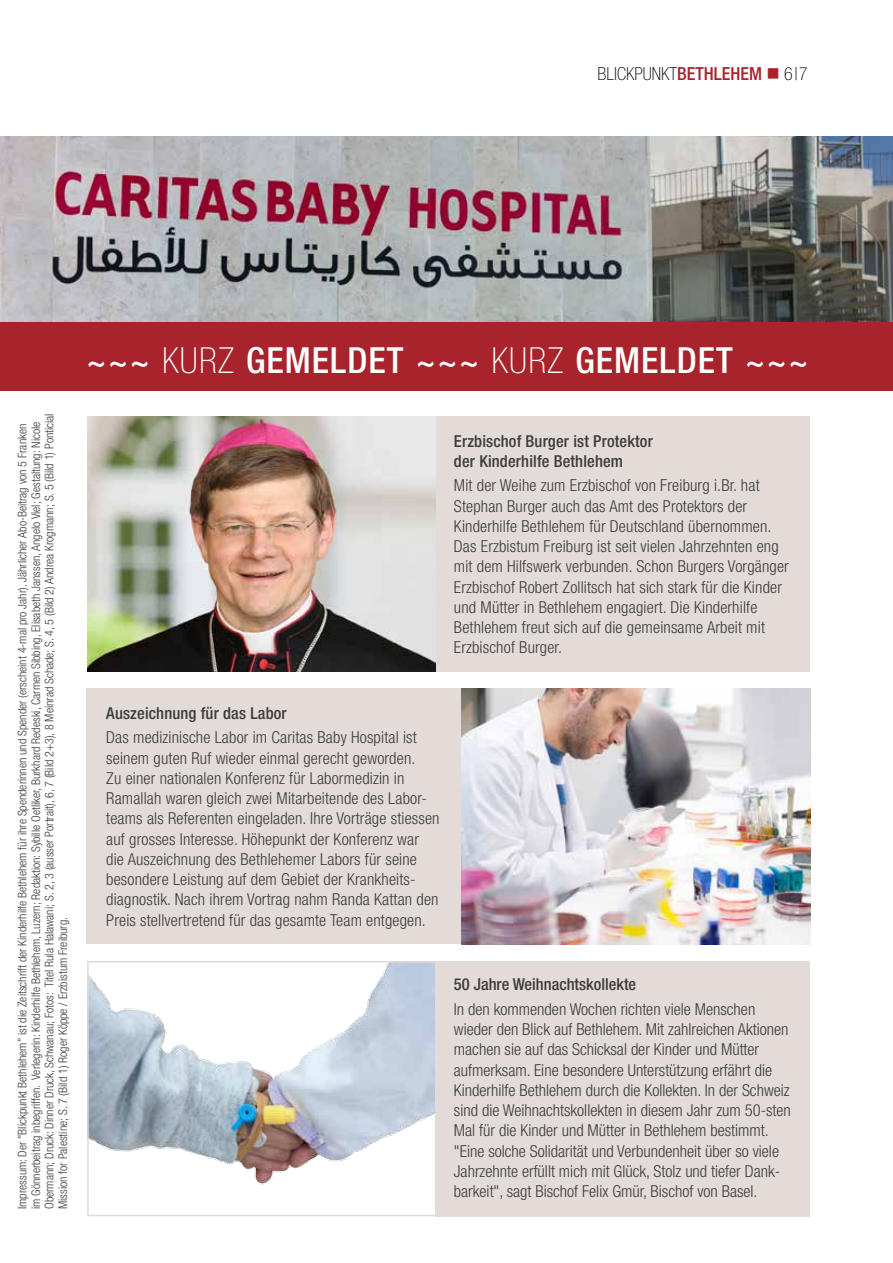
<style>
.page{position:relative;width:893px;height:1263px;background:#fff}
.page>*{position:absolute;margin:0;border:0;box-sizing:border-box;transform-origin:0 0}
.t1{font:500 condensed 36px "Helvetica Neue";letter-spacing:.03em;color:#fff}
.t2{font:100 condensed 18px "Helvetica Neue";color:#000}
.t3{font:300 condensed 16.5px/20.2px "Helvetica Neue";letter-spacing:.01em;color:#3c3c3b}
.t4{font:500 condensed 16.5px/20.2px "Helvetica Neue";letter-spacing:.01em;color:#3c3c3b}
.t5{font:300 condensed 12px/13.5px "Helvetica Neue";color:#3c3c3b}
.s1{font-weight:500;color:#a8232c}
.s2{color:#a8232c}
.s3{font-size:34.5px}
.s4{font-weight:100}
</style>
<div class="page">
<img style="left:90px;top:964px;width:346px;height:245px">
<div style="left:87px;top:961px;width:365px;height:255px;border:2px solid #e2dbd8"></div>
<div style="left:86px;top:689px;width:393px;height:255px;background:#e2dbd8"></div>
<div style="left:417px;top:417px;width:393px;height:255px;background:#e2dbd8"></div>
<img style="left:461px;top:689px;width:349px;height:255px">
<img style="left:0;top:136px;width:893px;height:186px">
<div style="left:0;top:322px;width:893px;height:69px;background:#a8232c"></div>
<div style="left:436px;top:961px;width:374px;height:255px;background:#e2dbd8"></div>
<img style="left:88px;top:417px;width:348px;height:255px">
<p class="t2" style="left:597px;top:64px;width:212px">BLICKPUNKT<span class="s1">BETHLEHEM</span> <span class="s2">■</span> 6|7</p>
<p class="t5" style="left:15px;top:1209px;width:797px;rotate:-90deg">Impressum: Der "Blickpunkt Bethlehem" ist die Zeitschrift der Kinderhilfe Bethlehem für ihre Spenderinnen und Spender (erscheint 4-mal pro Jahr). Jährlicher Abo-Beitrag von 5 Franken im Gönnerbeitrag inbegriffen. Verlegerin: Kinderhilfe Bethlehem, Luzern; Redaktion: Sybille Oetliker, Burkhard Redeski, Carmen Sibbing, Elisabeth Janssen, Angelo Viel; Gestaltung: Nicole Obermann; Druck: Dinner Druck, Schwanau; Fotos: Titel Rula Halawani; S. 2, 3 (ausser Portrait), 6, 7 (Bild 2+3), 8 Meinrad Schade; S. 4, 5 (Bild 2) Andrea Krogmann; S. 5 (Bild 1) Ponticial Mission for Palestine; S. 7 (Bild 1) Roger Köppe / Erzbistum Freiburg.</p>
<h1 class="t1" style="left:86px;top:339px;width:724px"><span class="s3">~~~</span> <span class="s4">KURZ</span> GEMELDET <span class="s3">~~~</span> <span class="s4">KURZ</span> GEMELDET <span class="s3">~~~</span></h1>
<p class="t4" style="left:454px;top:430px;width:201px">Erzbischof Burger ist Protektor der Kinderhilfe Bethlehem</p>
<p class="t3" style="left:454px;top:475px;width:336px">Mit der Weihe zum Erzbischof von Freiburg i.Br. hat Stephan Burger auch das Amt des Protektors der Kinderhilfe Bethlehem für Deutschland übernommen.<br>Das Erzbistum Freiburg ist seit vielen Jahrzehnten eng mit dem Hilfswerk verbunden. Schon Burgers Vorgänger Erzbischof Robert Zollitsch hat sich stark für die Kinder und Mütter in Bethlehem engagiert. Die Kinderhilfe Bethlehem freut sich auf die gemeinsame Arbeit mit Erzbischof Burger.</p>
<p class="t4" style="left:106px;top:703px;width:182px">Auszeichnung für das Labor</p>
<p class="t3" style="left:106px;top:727px;width:335px">Das medizinische Labor im Caritas Baby Hospital ist seinem guten Ruf wieder einmal gerecht geworden.<br>Zu einer nationalen Konferenz für Labormedizin in Ramallah waren gleich zwei Mitarbeitende des Labor&shy;teams als Referenten eingeladen. Ihre Vorträge stiessen auf grosses Interesse. Höhepunkt der Konferenz war die Auszeichnung des Bethlehemer Labors für seine besondere Leistung auf dem Gebiet der Krankheits&shy;diagnostik. Nach ihrem Vortrag nahm Randa Kattan den Preis stellvertretend für das gesamte Team entgegen.</p>
<p class="t4" style="left:454px;top:974px;width:184px">50 Jahre Weihnachtskollekte</p>
<p class="t3" style="left:454px;top:999px;width:338px">In den kommenden Wochen richten viele Menschen wieder den Blick auf Bethlehem. Mit zahlreichen Aktionen machen sie auf das Schicksal der Kinder und Mütter aufmerksam. Eine besondere Unterstützung erfährt die Kinderhilfe Bethlehem durch die Kollekten. In der Schweiz sind die Weihnachtskollekten in diesem Jahr zum 50-sten Mal für die Kinder und Mütter in Bethlehem bestimmt. "Eine solche Solidarität und Verbundenheit über so viele Jahrzehnte erfüllt mich mit Glück, Stolz und tiefer Dank&shy;barkeit", sagt Bischof Felix Gmür, Bischof von Basel.</p>
</div>
